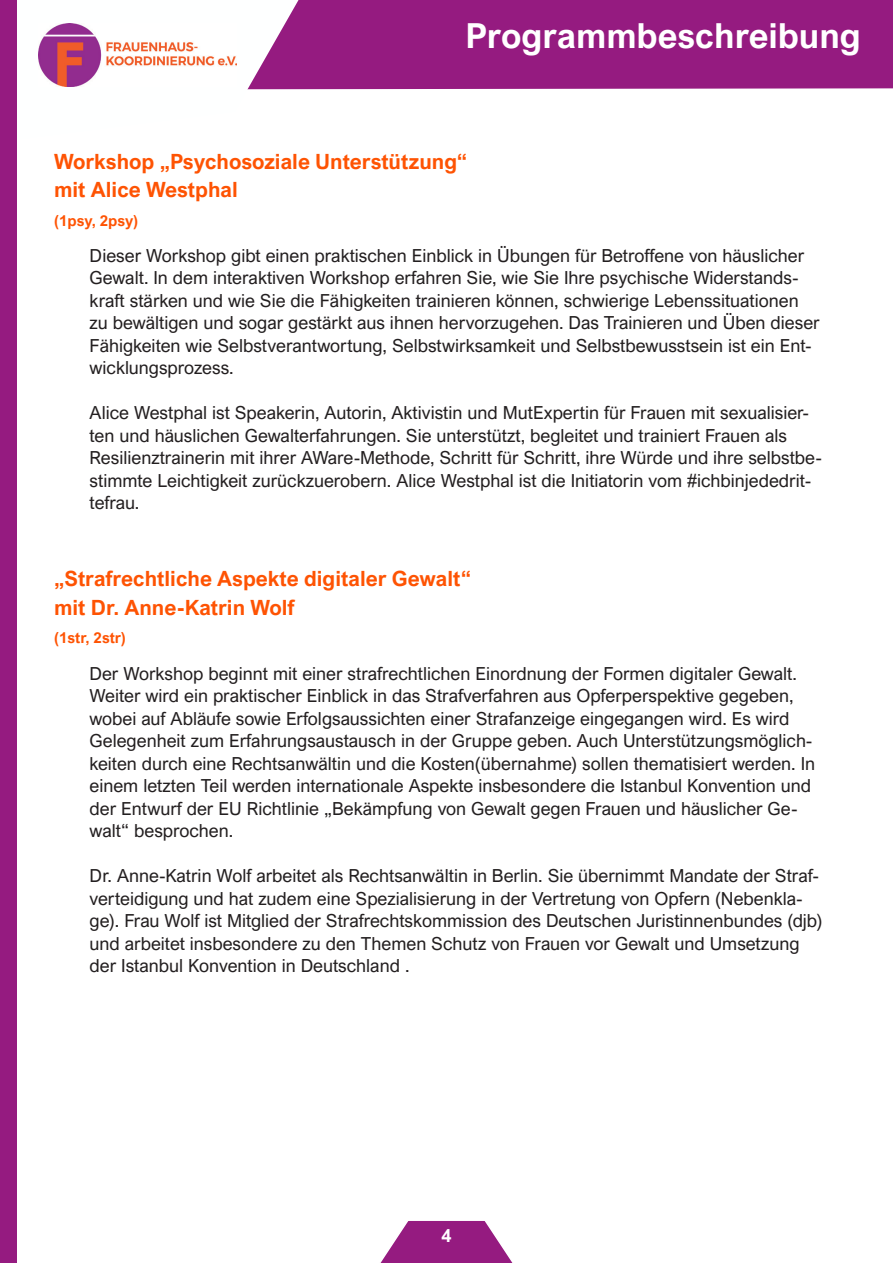
<style>
.page{position:relative;width:893px;height:1263px;background:#fff}
.page>*{position:absolute;margin:0;border:0;box-sizing:border-box;transform-origin:0 0}
.t1{font:700 34.5px "Arial Nova";color:#fff}
.t2{font:700 21px/28.5px "Arial Nova";color:#fe5303}
.t3{font:18px/22.5px "Arial Nova";color:#231f20}
.t4{font:700 18px "Arial Nova";color:#fff}
.t5{font:700 15px "Arial Nova";color:#fe5303}
</style>
<div class="page">
<div style="left:312px;top:0;width:581px;height:90px;background:#951b80"></div>
<svg style="left:16px;top:0;width:296px;height:142px"></svg>
<div style="left:0;top:0;width:16px;height:1263px;background:#951b80"></div>
<svg style="left:380px;top:1221px;width:133px;height:42px"></svg>
<img style="left:38px;top:23px;width:198px;height:63px">
<p class="t1" style="left:466px;top:16px;width:397px">Programmbeschreibung</p>
<p class="t2" style="left:54px;top:147px;width:415px">Workshop „Psychosoziale Unterstützung“</p>
<p class="t2" style="left:54px;top:175px;width:185px">mit Alice Westphal</p>
<p class="t5" style="left:54px;top:212px;width:86px">(1psy, 2psy)</p>
<p class="t3" style="left:90px;top:244px;width:732px">Dieser Workshop gibt einen praktischen Einblick in Übungen für Betroffene von häuslicher Gewalt. In dem interaktiven Workshop erfahren Sie, wie Sie Ihre psychische Widerstands&shy;kraft stärken und wie Sie die Fähigkeiten trainieren können, schwierige Lebenssituationen zu bewältigen und sogar gestärkt aus ihnen hervorzugehen. Das Trainieren und Üben dieser Fähigkeiten wie Selbstverantwortung, Selbstwirksamkeit und Selbstbewusstsein ist ein Ent&shy;wicklungsprozess.</p>
<p class="t3" style="left:90px;top:402px;width:734px">Alice Westphal ist Speakerin, Autorin, Aktivistin und MutExpertin für Frauen mit sexualisier&shy;ten und häuslichen Gewalterfahrungen. Sie unterstützt, begleitet und trainiert Frauen als Resilienztrainerin mit ihrer AWare-Methode, Schritt für Schritt, ihre Würde und ihre selbstbe&shy;stimmte Leichtigkeit zurückzuerobern. Alice Westphal ist die Initiatorin vom #ichbinjededrit&shy;tefrau.</p>
<p class="t2" style="left:54px;top:564px;width:419px">„Strafrechtliche Aspekte digitaler Gewalt“ mit Dr. Anne-Katrin Wolf</p>
<p class="t5" style="left:54px;top:629px;width:73px">(1str, 2str)</p>
<p class="t3" style="left:90px;top:662px;width:727px">Der Workshop beginnt mit einer strafrechtlichen Einordnung der Formen digitaler Gewalt.<br>Weiter wird ein praktischer Einblick in das Strafverfahren aus Opferperspektive gegeben, wobei auf Abläufe sowie Erfolgsaussichten einer Strafanzeige eingegangen wird. Es wird Gelegenheit zum Erfahrungsaustausch in der Gruppe geben. Auch Unterstützungsmöglich&shy;keiten durch eine Rechtsanwältin und die Kosten(übernahme) sollen thematisiert werden. In einem letzten Teil werden internationale Aspekte insbesondere die Istanbul Konvention und der Entwurf der EU Richtlinie „Bekämpfung von Gewalt gegen Frauen und häuslicher Ge&shy;walt“ besprochen.</p>
<p class="t3" style="left:90px;top:864px;width:734px">Dr. Anne-Katrin Wolf arbeitet als Rechtsanwältin in Berlin. Sie übernimmt Mandate der Straf&shy;verteidigung und hat zudem eine Spezialisierung in der Vertretung von Opfern (Nebenkla&shy;ge). Frau Wolf ist Mitglied der Strafrechtskommission des Deutschen Juristinnenbundes (djb) und arbeitet insbesondere zu den Themen Schutz von Frauen vor Gewalt und Umsetzung der Istanbul Konvention in Deutschland .</p>
<p class="t4" style="left:441px;top:1225px;width:12px">4</p>
</div>
